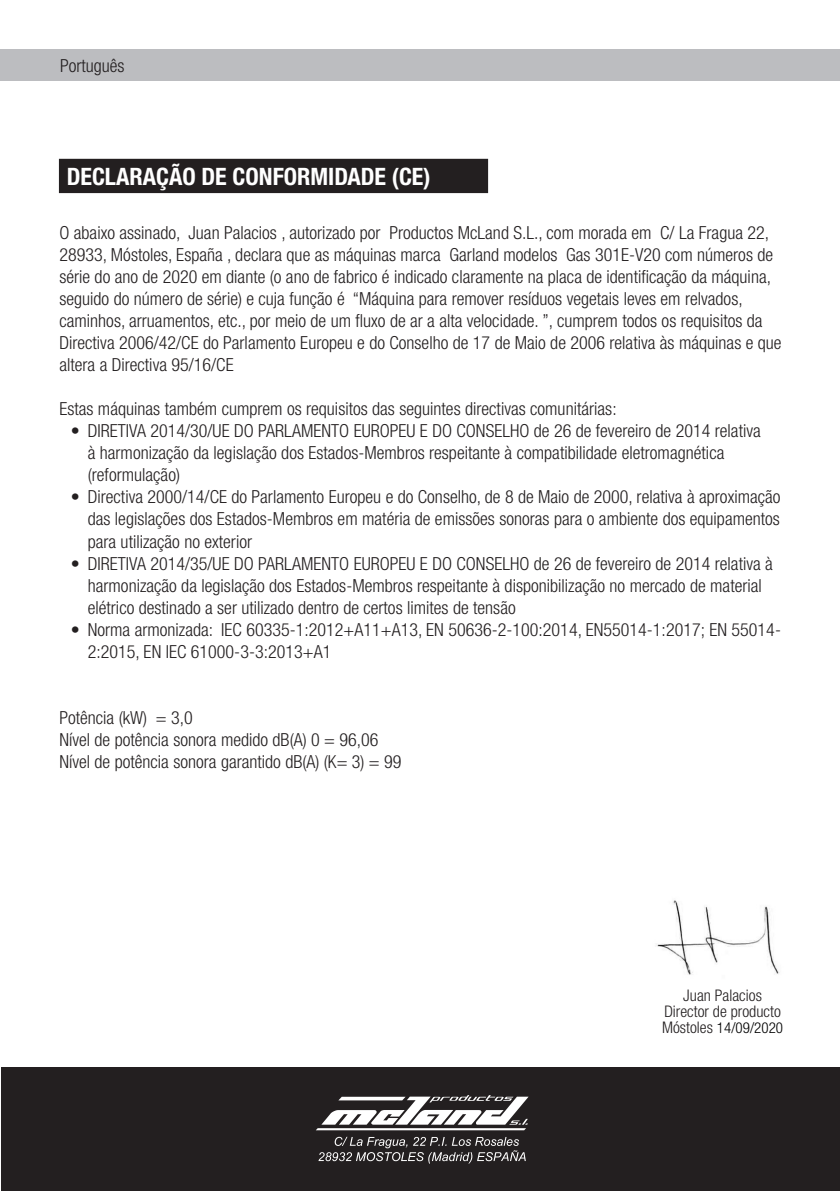
<style>
.page{position:relative;width:840px;height:1191px;background:#fff}
.page>*{position:absolute;margin:0;border:0;box-sizing:border-box;transform-origin:0 0}
.t1{font:700 condensed 24px "Helvetica Neue";color:#fff}
.t2{font:300 condensed 18px/22px "Helvetica Neue";color:#231f20}
.t3{font:300 condensed 16px/16px "Helvetica Neue";color:#231f20;text-align:center}
.t4{font:300 condensed 15px "Helvetica Neue";color:#000}
.s1{font-size:16px;color:#231f20}
</style>
<div class="page">
<div style="left:0;top:50px;width:839px;height:31px;background:#bcbdc0"></div>
<div style="left:60px;top:160px;width:427px;height:32px;background:#231f20"></div>
<div style="left:59px;top:159px;width:429px;height:34px;border:2px solid #231f20"></div>
<img style="left:656px;top:900px;width:124px;height:75px">
<div style="left:1px;top:1067px;width:838px;height:124px;background:#231f20"></div>
<svg style="left:316px;top:1095px;width:212px;height:35px"></svg>
<svg style="left:318px;top:1136px;width:207px;height:27px"></svg>
<p class="t2" style="left:60px;top:55px;width:66px">Português</p>
<h1 class="t1" style="left:67px;top:162px;width:365px">DECLARAÇÃO DE CONFORMIDADE (CE)</h1>
<p class="t2" style="left:59px;top:222px;width:723px">O abaixo assinado, Juan Palacios , autorizado por Productos McLand S.L., com morada em C/ La Fragua 22, 28933, Móstoles, España , declara que as máquinas marca Garland modelos Gas 301E-V20 com números de série do ano de 2020 em diante (o ano de fabrico é indicado claramente na placa de identificação da máquina, seguido do número de série) e cuja função é “Máquina para remover resíduos vegetais leves em relvados, caminhos, arruamentos, etc., por meio de um fluxo de ar a alta velocidade. ”, cumprem todos os requisitos da Directiva 2006/42/CE do Parlamento Europeu e do Conselho de 17 de Maio de 2006 relativa às máquinas e que altera a Directiva 95/16/CE</p>
<p class="t2" style="left:59px;top:398px;width:558px">Estas máquinas também cumprem os requisitos das seguintes directivas comunitárias:</p>
<p class="t2" style="left:88px;top:420px;width:674px;text-indent:-17px">• DIRETIVA 2014/30/UE DO PARLAMENTO EUROPEU E DO CONSELHO de 26 de fevereiro de 2014 relativa à harmonização da legislação dos Estados-Membros respeitante à compatibilidade eletromagnética (reformulação)</p>
<p class="t2" style="left:88px;top:486px;width:694px;text-align:justify;text-indent:-17px">• Directiva 2000/14/CE do Parlamento Europeu e do Conselho, de 8 de Maio de 2000, relativa à aproximação das legislações dos Estados-Membros em matéria de emissões sonoras para o ambiente dos equipamentos para utilização no exterior</p>
<p class="t2" style="left:88px;top:552px;width:686px;text-indent:-17px">• DIRETIVA 2014/35/UE DO PARLAMENTO EUROPEU E DO CONSELHO de 26 de fevereiro de 2014 relativa à harmonização da legislação dos Estados-Membros respeitante à disponibilização no mercado de material elétrico destinado a ser utilizado dentro de certos limites de tensão</p>
<p class="t2" style="left:88px;top:618px;width:694px;text-indent:-17px">• Norma armonizada: IEC 60335-1:2012+A11+A13, EN 50636-2-100:2014, EN55014-1:2017; EN 55014-<br>2:2015, EN IEC 61000-3-3:2013+A1</p>
<p class="t2" style="left:59px;top:706px;width:343px">Potência (kW) = 3,0<br>Nível de potência sonora medido dB(A) 0 = 96,06<br>Nível de potência sonora garantido dB(A) (K= 3) = 99</p>
<p class="t3" style="left:664px;top:987px;width:118px">Juan Palacios<br>Director de producto</p>
<p class="t4" style="left:661px;top:1019px;width:122px"><span class="s1">Móstoles</span> 14/09/2020</p>
</div>
